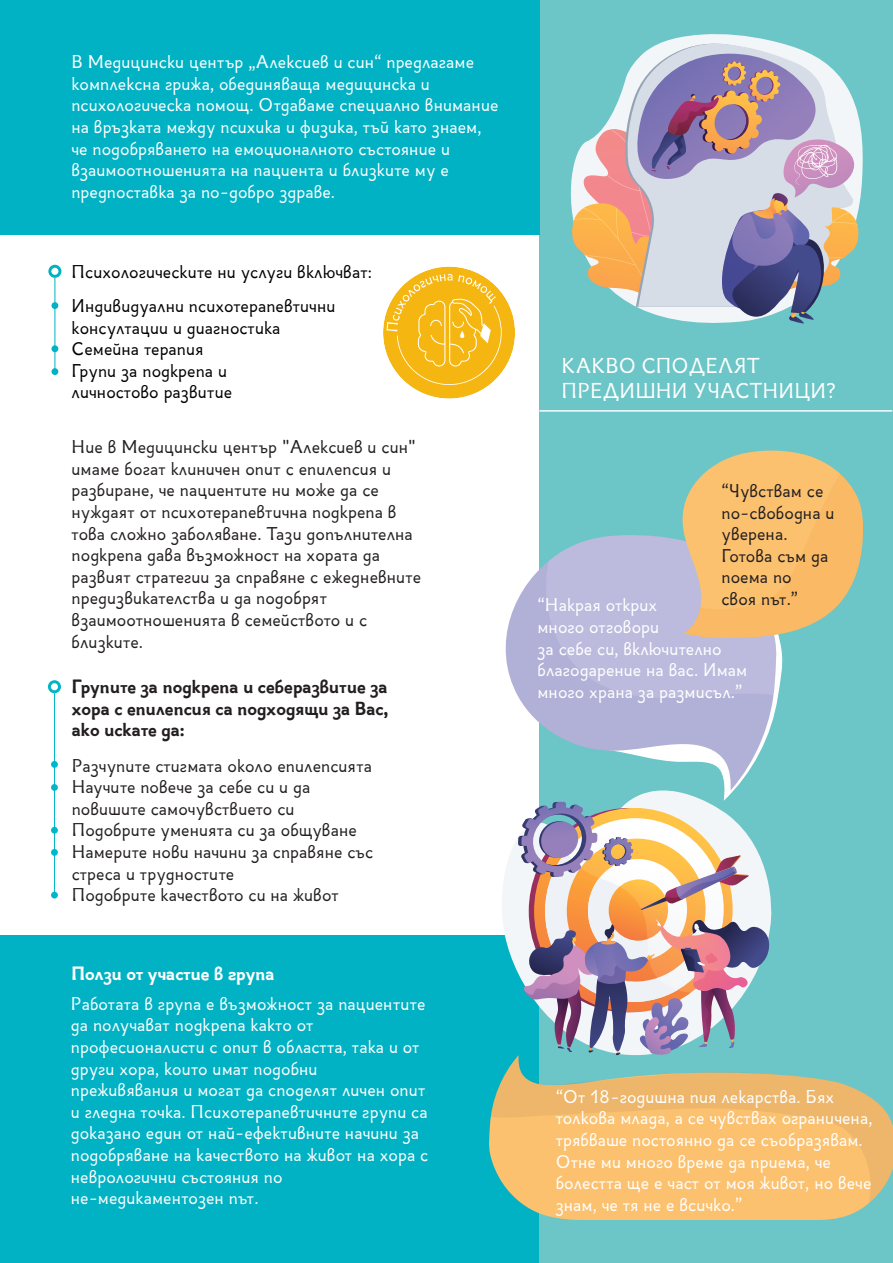
<style>
.page{position:relative;width:893px;height:1263px;background:#fff}
.page>*{position:absolute;margin:0;border:0;box-sizing:border-box;transform-origin:0 0}
.t1{font:21px/25.2px "ADYS";color:#fff}
.t2{font:18px/21.6px "ADYS";color:#fff}
.t3{font:18px/21.6px "ADYS";color:#231f20}
.t4{font:18px/21.6px "ADYS";color:#000}
.t5{font:700 18px/21.6px "ADYS";color:#231f20;text-align:justify}
.t6{font:700 18px "ADYS";color:#fff}
</style>
<div class="page">
<div style="left:0;top:936px;width:539px;height:327px;background:#00b2c4"></div>
<svg style="left:48px;top:680px;width:13px;height:13px"></svg>
<div style="left:51px;top:761px;width:7px;height:7px;background:#00b6c8;border-radius:50%"></div>
<div style="left:51px;top:827px;width:7px;height:7px;background:#00b6c8;border-radius:50%"></div>
<div style="left:51px;top:849px;width:7px;height:7px;background:#00b6c8;border-radius:50%"></div>
<div style="left:51px;top:784px;width:7px;height:7px;background:#00b6c8;border-radius:50%"></div>
<div style="left:51px;top:892px;width:7px;height:6px;background:#00b6c8;border-radius:50%"></div>
<hr style="left:54px;top:693px;width:1px;height:205px;background:#00b6c8">
<svg style="left:48px;top:265px;width:13px;height:13px"></svg>
<div style="left:51px;top:302px;width:7px;height:7px;background:#00b2c4;border-radius:50%"></div>
<div style="left:51px;top:345px;width:7px;height:7px;background:#00b2c4;border-radius:50%"></div>
<div style="left:51px;top:368px;width:7px;height:7px;background:#00b2c4;border-radius:50%"></div>
<hr style="left:55px;top:278px;width:1px;height:94px;background:#00b2c4">
<div style="left:539px;top:0;width:354px;height:1263px;background:#6cc5c6"></div>
<div style="left:0;top:0;width:539px;height:234px;background:#00b2c4"></div>
<svg style="left:570px;top:34px;width:293px;height:172px"></svg>
<svg style="left:627px;top:40px;width:226px;height:14px"></svg>
<svg style="left:571px;top:54px;width:288px;height:270px;background:#b1aeb9"></svg>
<hr style="left:539px;top:410px;width:353px;height:2px;background:#fff">
<svg style="left:495px;top:801px;width:277px;height:172px"></svg>
<svg style="left:518px;top:802px;width:253px;height:253px"></svg>
<svg style="left:629px;top:638px;width:154px;height:163px"></svg>
<svg style="left:505px;top:535px;width:273px;height:255px;fill:#bcbbdd"></svg>
<svg style="left:506px;top:561px;width:267px;height:229px"></svg>
<svg style="left:682px;top:450px;width:181px;height:188px;background:#e3be7c"></svg>
<svg style="left:489px;top:1116px;width:380px;height:104px;fill:#fbc16f"></svg>
<svg style="left:491px;top:1055px;width:402px;height:148px;fill:#fbc16f"></svg>
<svg style="left:383px;top:266px;width:132px;height:133px"></svg>
<p class="t2" style="left:71px;top:50px;width:429px">В Медицински център „Алексиев и син“ предлагаме комплексна грижа, обединяваща медицинска и психологическа помощ. Отдаваме специално внимание на връзката между психика и физика, тъй като знаем, че подобряването на емоционалното състояние и взаимоотношенията на пациента и близките му е предпоставка за по-добро здраве.</p>
<p class="t4" style="left:72px;top:253px;width:302px;line-height:33.8px">Психологическите ни услуги включват:<br>Индивидуални психотерапевтични</p>
<p class="t4" style="left:72px;top:315px;width:211px">консултации и диагностика<br>Семейна терапия<br>Групи за подкрепа и личностово развитие</p>
<p class="t3" style="left:72px;top:434px;width:351px">Ние в Медицински център "Алексиев и син" имаме богат клиничен опит с епилепсия и разбиране, че пациентите ни може да се нуждаят от психотерапевтична подкрепа в това сложно заболяване. Тази допълнителна подкрепа дава възможност на хората да развият стратегии за справяне с ежедневните предизвикателства и да подобрят взаимоотношенията в семейството и с близките.</p>
<p class="t5" style="left:72px;top:674px;width:318px">Групите за подкрепа и себеразвитие за хора с епилепсия са подходящи за Вас, ако искате да:</p>
<p class="t3" style="left:72px;top:753px;width:303px">Разчупите стигмата около епилепсията<br>Научите повече за себе си и да повишите самочувствието си<br>Подобрите уменията си за общуване<br>Намерите нови начини за справяне със стреса и трудностите<br>Подобрите качеството си на живот</p>
<p class="t6" style="left:72px;top:958px;width:205px">Ползи от участие в група</p>
<p class="t2" style="left:71px;top:991px;width:359px">Работата в група е възможност за пациентите да получават подкрепа както от професионалисти с опит в областта, така и от други хора, които имат подобни преживявания и могат да споделят личен опит и гледна точка. Психотерапевтичните групи са доказано един от най-ефективните начини за подобряване на качеството на живот на хора с неврологични състояния по не-медикаментозен път.</p>
<p class="t1" style="left:562px;top:351px;width:276px">КАКВО СПОДЕЛЯТ<br>ПРЕДИШНИ УЧАСТНИЦИ?</p>
<p class="t3" style="left:721px;top:478px;width:115px">“Чувствам се по-свободна и уверена.<br>Готова съм да поема по<br>своя път.”</p>
<p class="t2" style="left:537px;top:593px;width:211px">“Накрая открих<br>много отговори<br>за себе си, включително благодарение на вас. Имам много храна за размисъл.”</p>
<p class="t2" style="left:556px;top:1084px;width:318px">“От 18-годишна пия лекарства. Бях толкова млада, а се чувствах ограничена, трябваше постоянно да се съобразявам.<br>Отне ми много време да приема, че болестта ще е част от моя живот, но вече знам, че тя не е всичко.”</p>
</div>
